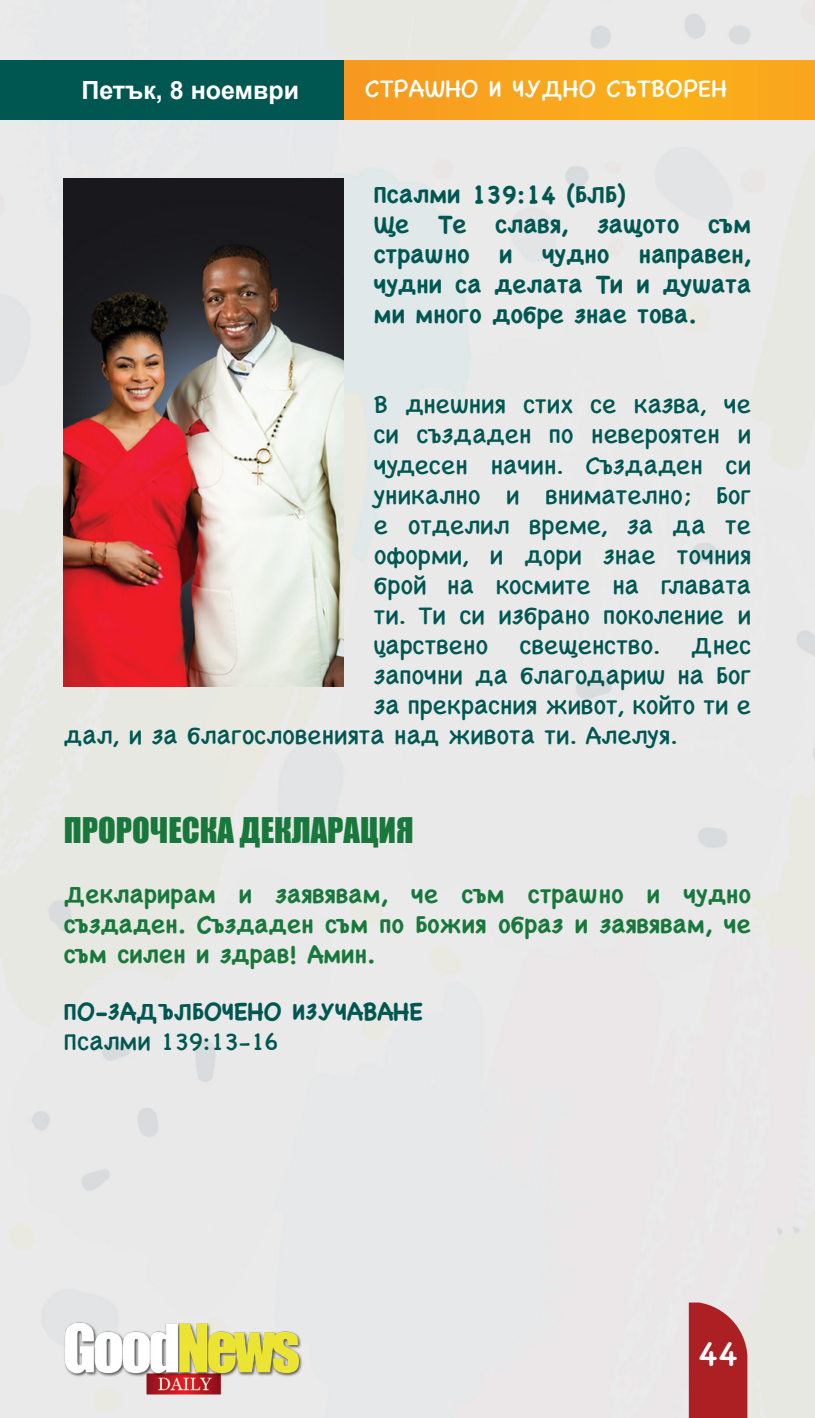
<style>
.page{position:relative;width:815px;height:1418px;background:#fff}
.page>*{position:absolute;margin:0;border:0;box-sizing:border-box;transform-origin:0 0}
.t1{font:35px "Chalkboard SE";color:#fff}
.t2{font:32.5px "Impact";color:#18783c}
.t3{font:25px/30px "Chalkboard SE";color:#005752;text-align:justify}
.t4{font:700 25px/30px "Chalkboard SE";color:#005752;text-align:justify}
.t5{font:700 25px/30px "Chalkboard SE";color:#18783c;text-align:justify}
.t6{font:25px "Chalkboard SE";color:#fff}
.t7{font:700 25px "Arial";color:#fff}
</style>
<div class="page">
<div style="left:0;top:0;width:815px;height:1417px;background:#e9e9e9"></div>
<div style="left:332px;top:60px;width:483px;height:60px;background:linear-gradient(to right,#f89c20,#fab019)"></div>
<div style="left:0;top:60px;width:344px;height:60px;background:#005752"></div>
<div style="left:689px;top:1302px;width:58px;height:115px;background:#ac1f22"></div>
<img style="left:59px;top:1320px;width:246px;height:76px">
<img style="left:64px;top:179px;width:280px;height:507px">
<p class="t7" style="left:81px;top:74px;width:219px">Петък, 8 ноември</p>
<p class="t6" style="left:365px;top:67px;width:364px">СТРАШНО И ЧУДНО СЪТВОРЕН</p>
<p class="t4" style="left:374px;top:180px;width:254px">Псалми 139:14 (БЛБ)</p>
<p class="t4" style="left:374px;top:210px;width:379px">Ще Те славя, защото съм страшно и чудно направен, чудни са делата Ти и душата ми много добре знае това.</p>
<p class="t3" style="left:374px;top:388px;width:379px">В днешния стих се казва, че си създаден по невероятен и чудесен начин. Създаден си уникално и внимателно; Бог е отделил време, за да те оформи, и дори знае точния брой на космите на главата ти. Ти си избрано поколение и царствено</p>
<p class="t3" style="left:520px;top:628px;width:233px">свещенство. Днес</p>
<p class="t3" style="left:374px;top:658px;width:379px">започни да благодариш на Бог</p>
<p class="t3" style="left:374px;top:688px;width:379px">за прекрасния живот, който ти е</p>
<p class="t3" style="left:64px;top:718px;width:615px">дал, и за благословенията над живота ти. Алелуя.</p>
<p class="t2" style="left:64px;top:804px;width:351px">ПРОРОЧЕСКА ДЕКЛАРАЦИЯ</p>
<p class="t5" style="left:64px;top:879px;width:689px">Декларирам и заявявам, че съм страшно и чудно създаден. Създаден съм по Божия образ и заявявам, че съм силен и здрав! Амин.</p>
<p class="t4" style="left:64px;top:996px;width:361px">ПО-ЗАДЪЛБОЧЕНО ИЗУЧАВАНЕ</p>
<p class="t3" style="left:64px;top:1024px;width:216px">Псалми 139:13-16</p>
<h1 class="t1" style="left:698px;top:1322px;width:41px">44</h1>
</div>
